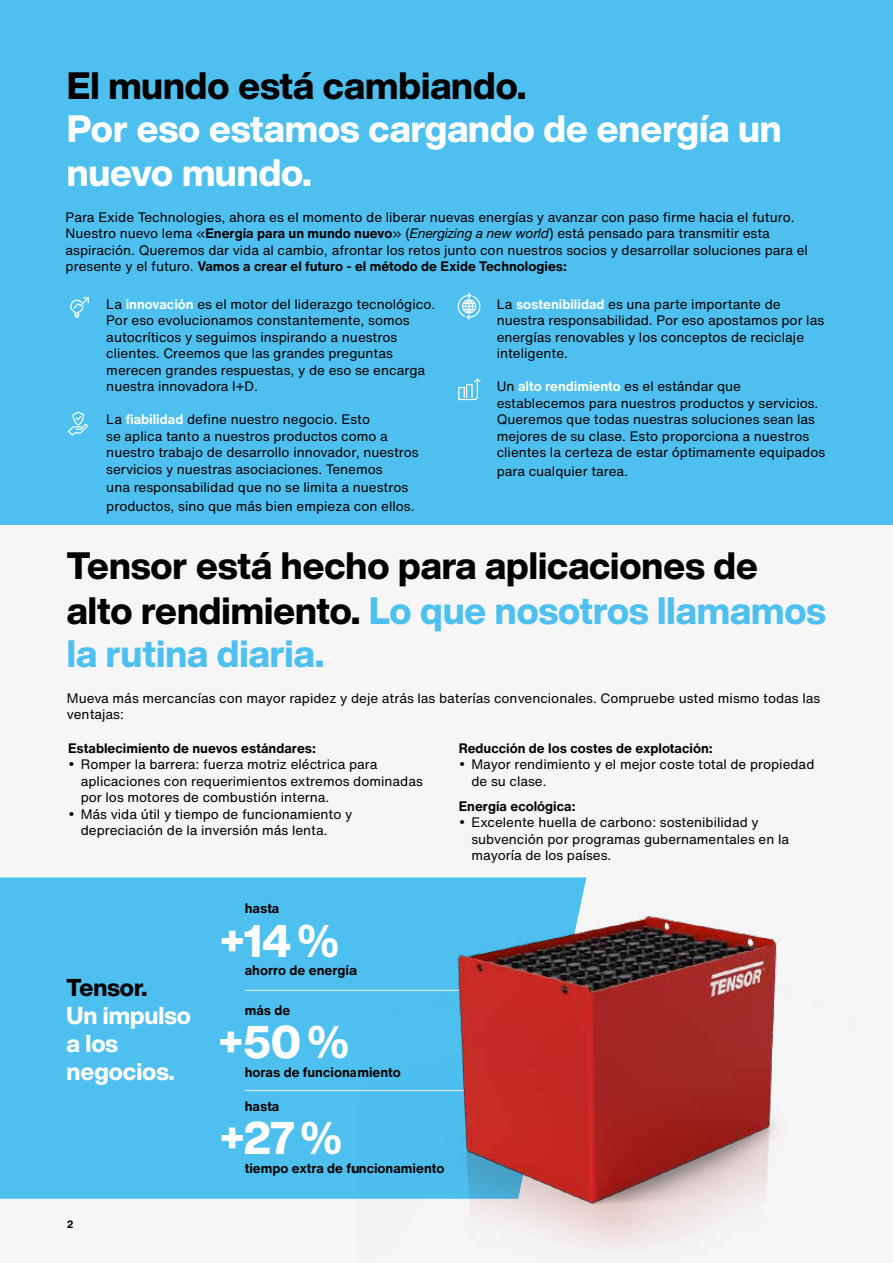
<style>
.page{position:relative;width:893px;height:1263px;background:#f6f6f6}
.page>*{position:absolute;margin:0;border:0;box-sizing:border-box;transform-origin:0 0}
.t1{font:800 45px "Helvetica Now Display";color:#fff}
.t2{font:800 37.5px/44.2px "Helvetica Now Display";color:#000}
.t3{font:800 37.5px/43.5px "Helvetica Now Display";color:#fff}
.t4{font:800 24px/27.8px "Helvetica Now Display";color:#fff}
.t5{font:800 24px "Helvetica Now Display";color:#000}
.t6{font:13.5px/16.5px "Helvetica Now Text";color:#000}
.t7{font:700 13.5px "Helvetica Now Text";color:#000}
.t8{font:700 10.5px "Helvetica Now Text";color:#000}
.s1{font-weight:700}
.s2{font-family:"Helvetica Neue LT Std";font-style:italic}
.s3{font-weight:700;color:#fff}
.s4{color:#4ec0ef}
.s5{font-size:18px}
</style>
<div class="page">
<div style="left:0;top:0;width:893px;height:524px;background:#4ec0ef"></div>
<svg style="left:70px;top:297px;width:19px;height:21px"></svg>
<svg style="left:458px;top:293px;width:22px;height:27px"></svg>
<svg style="left:68px;top:411px;width:20px;height:25px"></svg>
<svg style="left:458px;top:378px;width:23px;height:22px"></svg>
<div style="left:0;top:877px;width:356px;height:322px;background:#4ec0ef"></div>
<hr style="left:245px;top:990px;width:220px;height:1px;background:#e1e5e9">
<hr style="left:245px;top:1090px;width:228px;height:1px;background:#e1e5e9">
<img style="left:356px;top:877px;width:421px;height:371px">
<h2 class="t2" style="left:67px;top:64px;width:461px">El mundo está cambiando.</h2>
<h2 class="t3" style="left:67px;top:107px;width:716px">Por eso estamos cargando de energía un nuevo mundo.</h2>
<p class="t6" style="left:66px;top:209px;width:744px">Para Exide Technologies, ahora es el momento de liberar nuevas energías y avanzar con paso firme hacia el futuro.<br>Nuestro nuevo lema «<span class="s1">Energía para un mundo nuevo</span>» (<span class="s2">Energizing a new world</span>) está pensado para transmitir esta aspiración. Queremos dar vida al cambio, afrontar los retos junto con nuestros socios y desarrollar soluciones para el presente y el futuro. <span class="s1">Vamos a crear el futuro - el método de Exide Technologies:</span></p>
<p class="t6" style="left:106px;top:295px;width:330px">La <span class="s3">innovación</span> es el motor del liderazgo tecnológico.<br>Por eso evolucionamos constantemente, somos autocríticos y seguimos inspirando a nuestros clientes. Creemos que las grandes preguntas merecen grandes respuestas, y de eso se encarga nuestra innovadora I+D.</p>
<p class="t6" style="left:106px;top:411px;width:314px">La <span class="s3">fiabilidad</span> define nuestro negocio. Esto<br>se aplica tanto a nuestros productos como a nuestro trabajo de desarrollo innovador, nuestros servicios y nuestras asociaciones. Tenemos</p>
<p class="t6" style="left:106px;top:478px;width:310px;line-height:18.8px">una responsabilidad que no se limita a nuestros productos, sino que más bien empieza con ellos.</p>
<p class="t6" style="left:497px;top:295px;width:329px">La <span class="s3">sostenibilidad</span> es una parte importante de nuestra responsabilidad. Por eso apostamos por las energías renovables y los conceptos de reciclaje inteligente.</p>
<p class="t6" style="left:497px;top:378px;width:330px">Un <span class="s3">alto rendimiento</span> es el estándar que establecemos para nuestros productos y servicios.<br>Queremos que todas nuestras soluciones sean las mejores de su clase. Esto proporciona a nuestros clientes la certeza de estar óptimamente equipados</p>
<p class="t6" style="left:497px;top:462px;width:133px">para cualquier tarea.</p>
<h2 class="t2" style="left:67px;top:543px;width:760px">Tensor está hecho para aplicaciones de alto rendimiento. <span class="s4">Lo que nosotros llamamos la rutina diaria.</span></h2>
<p class="t6" style="left:67px;top:689px;width:755px">Mueva más mercancías con mayor rapidez y deje atrás las baterías convencionales. Compruebe usted mismo todas las ventajas:</p>
<p class="t7" style="left:68px;top:738px;width:249px">Establecimiento de nuevos estándares:</p>
<p class="t6" style="left:81px;top:756px;width:344px;text-indent:-13px"><span class="s5">•</span> Romper la barrera: fuerza motriz eléctrica para aplicaciones con requerimientos extremos dominadas por los motores de combustión interna.</p>
<p class="t6" style="left:81px;top:805px;width:273px;text-indent:-13px"><span class="s5">•</span> Más vida útil y tiempo de funcionamiento y depreciación de la inversión más lenta.</p>
<p class="t7" style="left:459px;top:738px;width:255px">Reducción de los costes de explotación:</p>
<p class="t6" style="left:471px;top:756px;width:344px;text-indent:-13px"><span class="s5">•</span> Mayor rendimiento y el mejor coste total de propiedad de su clase.</p>
<p class="t7" style="left:459px;top:796px;width:118px">Energía ecológica:</p>
<p class="t6" style="left:471px;top:814px;width:319px;text-indent:-13px"><span class="s5">•</span> Excelente huella de carbono: sostenibilidad y subvención por programas gubernamentales en la mayoría de los países.</p>
<h3 class="t5" style="left:66px;top:971px;width:82px">Tensor.</h3>
<h3 class="t4" style="left:66px;top:1002px;width:126px">Un impulso a los negocios.</h3>
<p class="t8" style="left:67px;top:1216px;width:8px">2</p>
<p class="t7" style="left:245px;top:898px;width:36px">hasta</p>
<h1 class="t1" style="left:220px;top:909px;width:120px">+14 %</h1>
<p class="t7" style="left:245px;top:960px;width:113px">ahorro de energía</p>
<p class="t7" style="left:245px;top:1000px;width:47px">más de</p>
<h1 class="t1" style="left:219px;top:1010px;width:131px">+50 %</h1>
<p class="t7" style="left:245px;top:1062px;width:158px">horas de funcionamiento</p>
<p class="t7" style="left:245px;top:1096px;width:36px">hasta</p>
<h1 class="t1" style="left:220px;top:1107px;width:123px">+27 %</h1>
<p class="t7" style="left:245px;top:1157px;width:201px">tiempo extra de funcionamiento</p>
</div>
